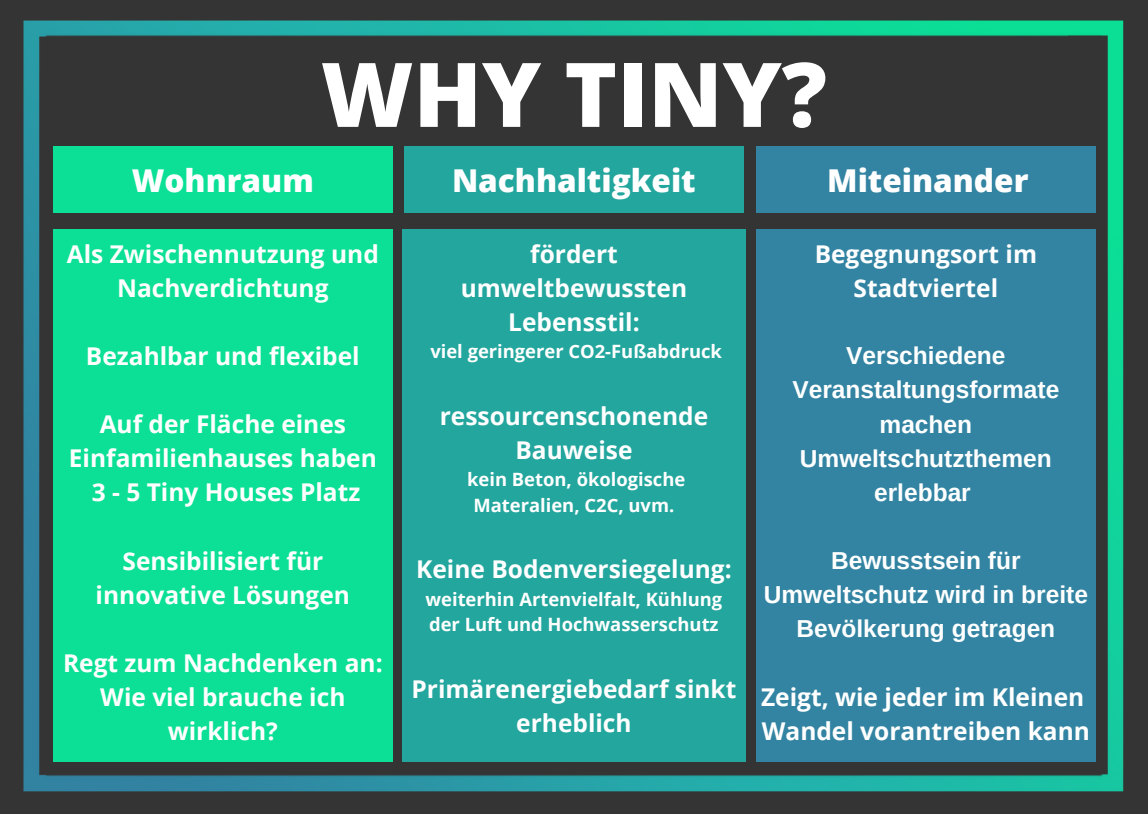
<style>
.page{position:relative;width:1148px;height:814px;background:#fff}
.page>*{position:absolute;margin:0;border:0;box-sizing:border-box;transform-origin:0 0}
.t1{font:800 89.25px "Open Sans";color:#fff}
.t2{font:800 31.5px "Open Sans";color:#fff}
.t3{font:700 24.5px/34.1px "Open Sans";color:#fff;text-align:center}
.t4{font:700 24.5px/34.1px "Arimo";color:#fff;text-align:center}
.t5{font:700 18.38px/25.6px "Open Sans";color:#fff;text-align:center}
</style>
<div class="page">
<img style="left:0;top:0;width:1147px;height:811px">
<div style="left:404px;top:146px;width:339px;height:67px;background:#23a69d"></div>
<div style="left:53px;top:146px;width:339px;height:67px;background:#0be096"></div>
<div style="left:756px;top:146px;width:339px;height:67px;background:#3284a2"></div>
<div style="left:53px;top:229px;width:340px;height:533px;background:#0be096"></div>
<div style="left:402px;top:229px;width:344px;height:533px;background:#23a69d"></div>
<div style="left:756px;top:229px;width:339px;height:533px;background:#3284a2"></div>
<p class="t1" style="left:320px;top:32px;width:507px">WHY TINY?</p>
<p class="t2" style="left:132px;top:158px;width:183px">Wohnraum</p>
<p class="t2" style="left:452px;top:158px;width:245px">Nachhaltigkeit</p>
<p class="t2" style="left:827px;top:158px;width:203px">Miteinander</p>
<p class="t3" style="left:67px;top:236px;width:313px">Als Zwischennutzung und<br>Nachverdichtung</p>
<p class="t3" style="left:86px;top:338px;width:275px">Bezahlbar und flexibel</p>
<p class="t3" style="left:69px;top:407px;width:309px">Auf der Fläche eines<br>Einfamilienhauses haben</p>
<p class="t3" style="left:92px;top:475px;width:270px">3 - 5 Tiny Houses Platz</p>
<p class="t3" style="left:96px;top:543px;width:256px">Sensibilisiert für innovative Lösungen</p>
<p class="t3" style="left:63px;top:645px;width:321px">Regt zum Nachdenken an:<br>Wie viel brauche ich wirklich?</p>
<p class="t3" style="left:530px;top:236px;width:89px">fördert</p>
<p class="t3" style="left:460px;top:270px;width:228px">umweltbewussten<br>Lebensstil:</p>
<p class="t5" style="left:430px;top:338px;width:293px">viel geringerer CO2-Fußabdruck</p>
<p class="t3" style="left:439px;top:398px;width:270px">ressourcenschonende<br>Bauweise</p>
<p class="t5" style="left:467px;top:466px;width:219px">kein Beton, ökologische<br>Materalien, C2C, uvm.</p>
<p class="t3" style="left:416px;top:552px;width:317px">Keine Bodenversiegelung:</p>
<p class="t5" style="left:425px;top:586px;width:298px;text-align:left">weiterhin Artenvielfalt, Kühlung der Luft und Hochwasserschutz</p>
<p class="t3" style="left:411px;top:671px;width:326px">Primärenergiebedarf sinkt erheblich</p>
<p class="t3" style="left:814px;top:236px;width:224px">Begegnungsort im<br>Stadtviertel</p>
<p class="t4" style="left:792px;top:339px;width:268px">Verschiedene<br>Veranstaltungsformate machen<br>Umweltschutzthemen erlebbar</p>
<p class="t4" style="left:763px;top:543px;width:325px">Bewusstsein für<br>Umweltschutz wird in breite<br>Bevölkerung getragen</p>
<p class="t3" style="left:760px;top:680px;width:325px">Zeigt, wie jeder im Kleinen</p>
<p class="t3" style="left:761px;top:714px;width:329px">Wandel vorantreiben kann</p>
</div>
